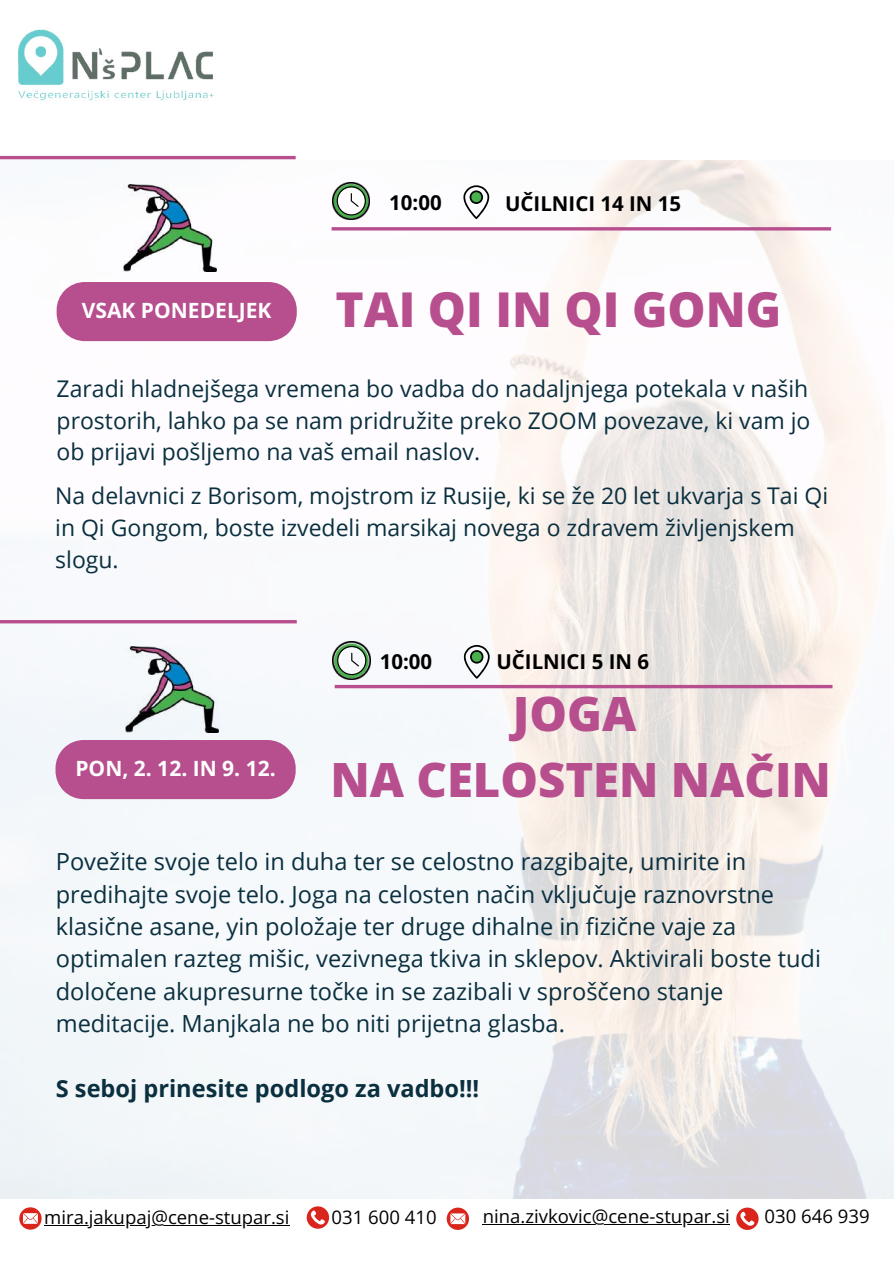
<style>
.page{position:relative;width:894px;height:1264px;background:#fff}
.page>*{position:absolute;margin:0;border:0;box-sizing:border-box;transform-origin:0 0}
.t1{font:800 48px "Open Sans";color:#b74f8e}
.t2{font:800 47.25px/65.2px "Open Sans";color:#b74f8e;text-align:center}
.t3{font:23.55px/32.4px "Open Sans";color:#0a2f3f}
.t4{font:700 23.55px "Open Sans";color:#0a2f3f}
.t5{font:22.95px/32.1px "Open Sans";color:#0a2f3f}
.t6{font:700 21px "Open Sans";color:#fff}
.t7{font:700 20.4px "Open Sans";color:#000}
.t8{font:18.6px "Open Sans";color:#000}
</style>
<div class="page">
<img style="left:0;top:160px;width:893px;height:1038px">
<div style="left:57px;top:282px;width:240px;height:59px;background:#b74f8e"></div>
<hr style="left:0;top:620px;width:297px;height:3px;background:#b74f8e">
<img style="left:18px;top:29px;width:195px;height:72px">
<div style="left:55px;top:740px;width:240px;height:59px;background:#b74f8e"></div>
<hr style="left:0;top:156px;width:295px;height:3px;background:#b74f8e">
<img style="left:123px;top:184px;width:93px;height:87px">
<img style="left:125px;top:646px;width:93px;height:86px">
<svg style="left:19px;top:1207px;width:23px;height:22px"></svg>
<svg style="left:306px;top:1206px;width:23px;height:22px"></svg>
<svg style="left:446px;top:1207px;width:23px;height:22px"></svg>
<hr style="left:482px;top:1224px;width:247px;height:1px;background:#000">
<svg style="left:736px;top:1207px;width:22px;height:22px"></svg>
<img style="left:333px;top:642px;width:37px;height:37px">
<svg style="left:334px;top:643px;width:34px;height:35px"></svg>
<svg style="left:463px;top:645px;width:26px;height:33px"></svg>
<hr style="left:334px;top:685px;width:498px;height:3px;background:#b74f8e">
<hr style="left:331px;top:227px;width:499px;height:3px;background:#b74f8e">
<hr style="left:44px;top:1225px;width:245px;height:1px;background:#000">
<img style="left:332px;top:182px;width:37px;height:37px">
<svg style="left:334px;top:184px;width:34px;height:34px"></svg>
<svg style="left:463px;top:185px;width:26px;height:34px"></svg>
<p class="t6" style="left:82px;top:295px;width:191px">VSAK PONEDELJEK</p>
<p class="t7" style="left:389px;top:188px;width:54px">10:00</p>
<p class="t7" style="left:505px;top:189px;width:177px">UČILNICI 14 IN 15</p>
<h1 class="t1" style="left:335px;top:276px;width:447px">TAI QI IN QI GONG</h1>
<p class="t5" style="left:57px;top:373px;width:755px;line-height:31.5px;text-align:justify">Zaradi hladnejšega vremena bo vadba do nadaljnjega potekala v naših prostorih, lahko pa se nam pridružite preko ZOOM povezave, ki vam jo ob prijavi pošljemo na vaš email naslov.</p>
<p class="t5" style="left:55px;top:478px;width:774px">Na delavnici z Borisom, mojstrom iz Rusije, ki se že 20 let ukvarja s Tai Qi in Qi Gongom, boste izvedeli marsikaj novega o zdravem življenjskem slogu.</p>
<p class="t6" style="left:75px;top:753px;width:202px">PON, 2. 12. IN 9. 12.</p>
<p class="t7" style="left:379px;top:647px;width:54px">10:00</p>
<p class="t7" style="left:496px;top:647px;width:154px">UČILNICI 5 IN 6</p>
<h2 class="t2" style="left:330px;top:680px;width:502px">JOGA<br>NA CELOSTEN NAČIN</h2>
<p class="t3" style="left:56px;top:844px;width:766px">Povežite svoje telo in duha ter se celostno razgibajte, umirite in predihajte svoje telo. Joga na celosten način vključuje raznovrstne klasične asane, yin položaje ter druge dihalne in fizične vaje za optimalen razteg mišic, vezivnega tkiva in sklepov. Aktivirali boste tudi določene akupresurne točke in se zazibali v sproščeno stanje meditacije. Manjkala ne bo niti prijetna glasba.</p>
<p class="t4" style="left:56px;top:1071px;width:425px">S seboj prinesite podlogo za vadbo!!!</p>
<p class="t8" style="left:482px;top:1203px;width:248px">nina.zivkovic@cene-stupar.si</p>
<p class="t8" style="left:44px;top:1204px;width:246px">mira.jakupaj@cene-stupar.si</p>
<p class="t8" style="left:331px;top:1203px;width:106px">031 600 410</p>
<p class="t8" style="left:764px;top:1203px;width:106px">030 646 939</p>
</div>
